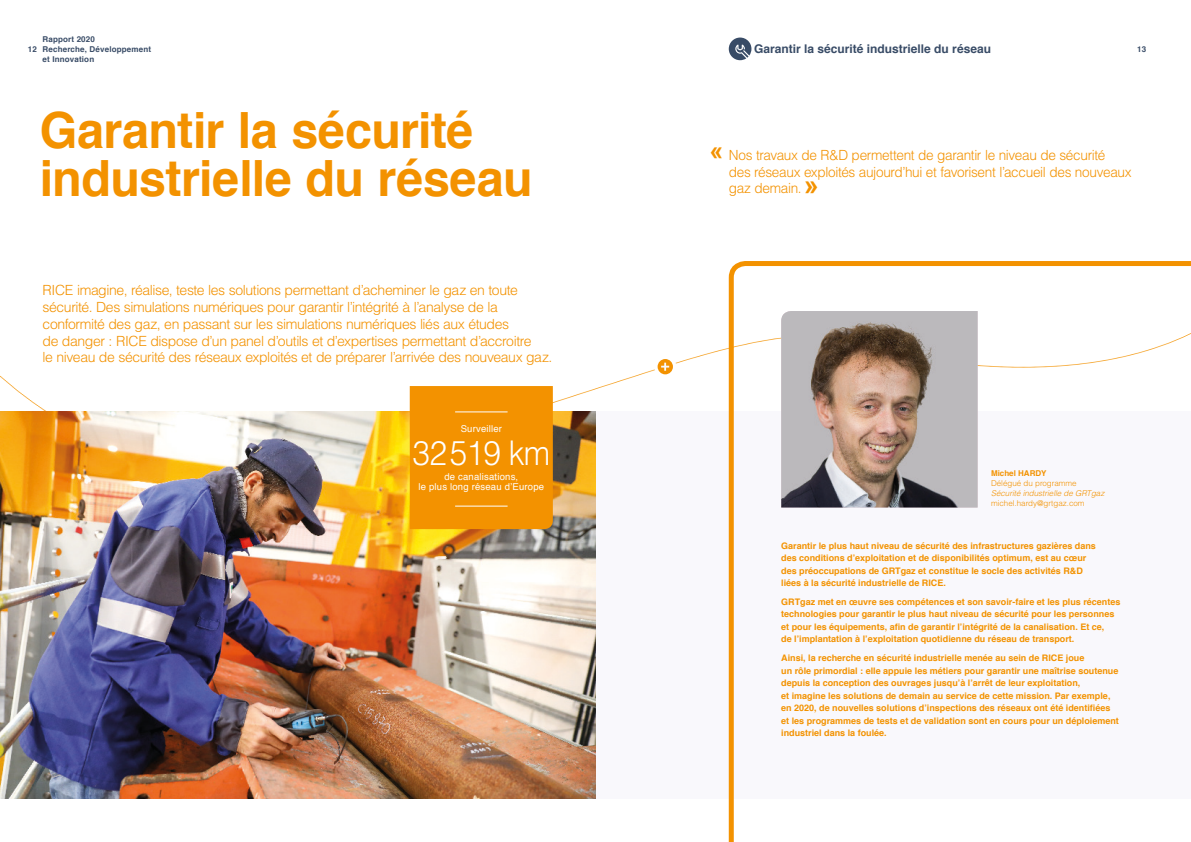
<style>
.page{position:relative;width:1191px;height:842px;background:#fff}
.page>*{position:absolute;margin:0;border:0;box-sizing:border-box;transform-origin:0 0}
.OUVERTURE_TITRE_1{font:700 50px/48px "Helvetica";letter-spacing:-.01em;color:#f39200}
.OUVERTURE_CHF-1{font:300 34px "Helvetica";letter-spacing:-.02em;color:#fff;scale:.93 1}
.GUILL-DROIT{font:700 26px "Arial";color:#f39200}
.t1{font:700 24px "Arial";color:#f39200}
.OUVERTURE_SOUS_TITRE{font:300 14px/16.8px "Helvetica";letter-spacing:-.03em;color:#f39200}
.FICHE-2_EXERGUE{font:300 14px/16.8px "Helvetica";letter-spacing:-.025em;color:#f39200}
.t2{font:700 12px "Helvetica";color:#384b66}
.OUVERTURE_CHF-2-bas{font:9.5px/10.5px "Helvetica";letter-spacing:.02em;color:#fff;text-align:center}
.OUVERTURE_CHF-2-haut{font:9.5px "Helvetica";letter-spacing:.02em;color:#fff}
.FICHE-2_TEXTE{font:700 9px/12.5px "Helvetica";color:#f39200}
.t3{font:700 8px/9.6px "Helvetica";letter-spacing:.02em;color:#384b66}
.IDENTITE_TEXTE{font:300 8px "Helvetica";color:#f39200}
.IDENTITE_ITAL{font:italic 300 8px "Helvetica";color:#f39200}
.IDENTITE_TITRE{font:700 8px "Helvetica";color:#f39200}
</style>
<div class="page">
<div style="left:595px;top:411px;width:596px;height:388px;background:#f9f8fc"></div>
<svg style="left:409px;top:348px;width:317px;height:106px"></svg>
<div style="left:654px;top:356px;width:22px;height:22px;background:#fff;border-radius:50%"></div>
<svg style="left:657px;top:359px;width:16px;height:15px"></svg>
<svg style="left:661px;top:363px;width:8px;height:8px"></svg>
<svg style="left:726px;top:261px;width:465px;height:581px"></svg>
<svg style="left:977px;top:311px;width:214px;height:196px"></svg>
<img style="left:781px;top:311px;width:196px;height:196px">
<img style="left:0;top:411px;width:595px;height:388px">
<svg style="left:729px;top:38px;width:22px;height:22px"></svg>
<div style="left:410px;top:386px;width:143px;height:143px;background:#f39200"></div>
<svg style="left:729px;top:261px;width:52px;height:50px"></svg>
<svg style="left:767px;top:348px;width:22px;height:23px"></svg>
<hr style="left:455px;top:412px;width:52px;height:1px;background:#fff">
<hr style="left:455px;top:506px;width:52px;height:1px;background:#fff">
<p class="t3" style="left:43px;top:35px;width:110px">Rapport 2020<br>Recherche, Développement et Innovation</p>
<h3 class="t2" style="left:754px;top:39px;width:238px">Garantir la sécurité industrielle du réseau</h3>
<p class="t3" style="left:28px;top:44px;width:11px">12</p>
<p class="t3" style="left:1137px;top:44px;width:11px">13</p>
<p class="OUVERTURE_TITRE_1" style="left:40px;top:107px;width:494px">Garantir la sécurité industrielle du réseau</p>
<p class="OUVERTURE_SOUS_TITRE" style="left:43px;top:281px;width:511px">RICE imagine, réalise, teste les solutions permettant d’acheminer le gaz en toute sécurité. Des simulations numériques pour garantir l’intégrité à l’analyse de la conformité des gaz, en passant sur les simulations numériques liés aux études<br>de danger : RICE dispose d’un panel d’outils et d’expertises permettant d’accroitre<br>le niveau de sécurité des réseaux exploités et de préparer l’arrivée des nouveaux gaz.</p>
<p class="OUVERTURE_CHF-2-haut" style="left:461px;top:421px;width:43px">Surveiller</p>
<p class="OUVERTURE_CHF-1" style="left:412px;top:432px;width:150px">32519 km</p>
<p class="OUVERTURE_CHF-2-bas" style="left:418px;top:471px;width:127px">de canalisations,<br>le plus long réseau d’Europe</p>
<p class="t1" style="left:709px;top:135px;width:15px">«</p>
<p class="FICHE-2_EXERGUE" style="left:728px;top:146px;width:404px">Nos travaux de R&amp;D permettent de garantir le niveau de sécurité<br>des réseaux exploités aujourd’hui et favorisent l’accueil des nouveaux gaz demain.</p>
<p class="GUILL-DROIT" style="left:804px;top:168px;width:16px">»</p>
<p class="IDENTITE_TITRE" style="left:991px;top:467px;width:57px">Michel HARDY</p>
<p class="IDENTITE_TEXTE" style="left:991px;top:478px;width:87px">Délégué du programme</p>
<p class="IDENTITE_ITAL" style="left:991px;top:488px;width:115px">Sécurité industrielle de GRTgaz</p>
<p class="IDENTITE_TEXTE" style="left:991px;top:498px;width:95px">michel.hardy@grtgaz.com</p>
<p class="FICHE-2_TEXTE" style="left:781px;top:539px;width:316px">Garantir le plus haut niveau de sécurité des infrastructures gazières dans des conditions d’exploitation et de disponibilités optimum, est au cœur des préoccupations de GRTgaz et constitue le socle des activités R&amp;D liées à la sécurité industrielle de RICE.</p>
<p class="FICHE-2_TEXTE" style="left:781px;top:595px;width:341px">GRTgaz met en œuvre ses compétences et son savoir-faire et les plus récentes technologies pour garantir le plus haut niveau de sécurité pour les personnes et pour les équipements, afin de garantir l’intégrité de la canalisation. Et ce,<br>de l’implantation à l’exploitation quotidienne du réseau de transport.</p>
<p class="FICHE-2_TEXTE" style="left:781px;top:652px;width:339px">Ainsi, la recherche en sécurité industrielle menée au sein de RICE joue<br>un rôle primordial : elle appuie les métiers pour garantir une maîtrise soutenue depuis la conception des ouvrages jusqu’à l’arrêt de leur exploitation,<br>et imagine les solutions de demain au service de cette mission. Par exemple, en 2020, de nouvelles solutions d’inspections des réseaux ont été identifiées et les programmes de tests et de validation sont en cours pour un déploiement industriel dans la foulée.</p>
</div>
